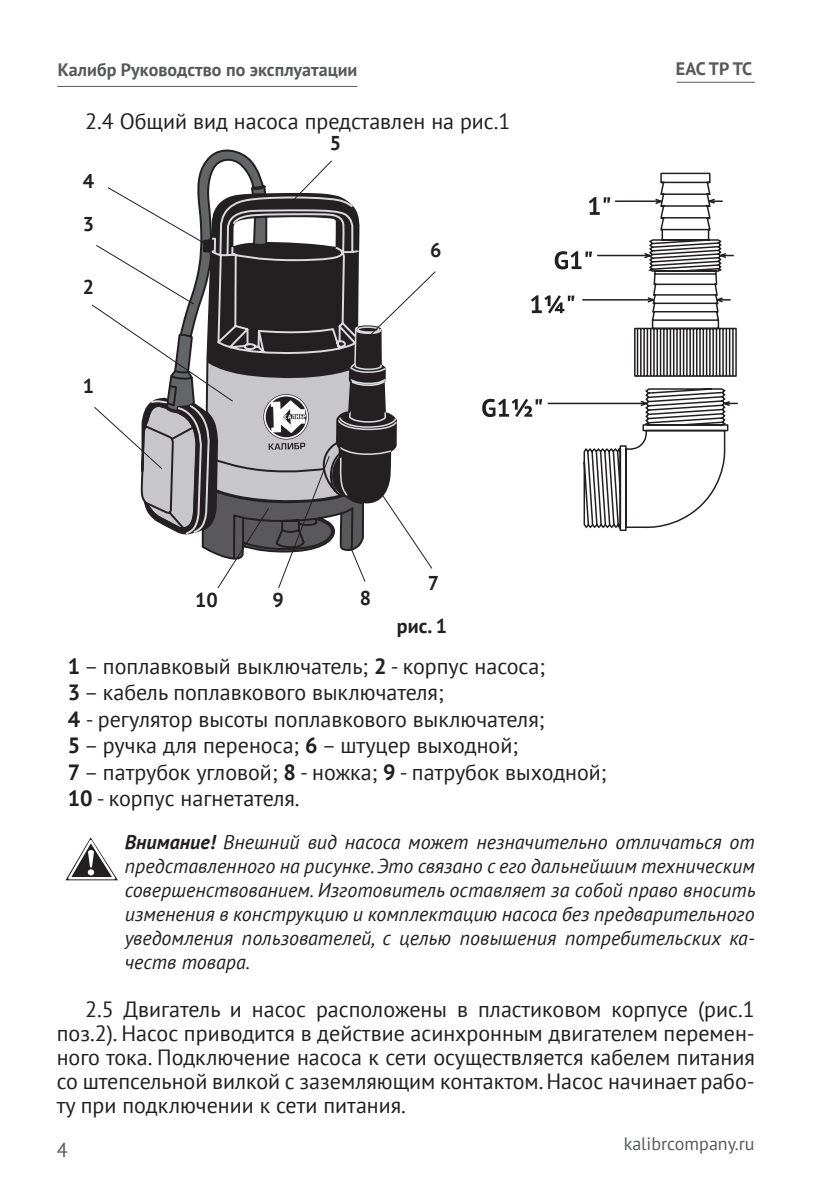
<style>
.page{position:relative;width:840px;height:1191px;background:#fff}
.page>*{position:absolute;margin:0;border:0;box-sizing:border-box;transform-origin:0 0}
.Paragraph{font:22px/24px "PT Sans";color:#231f20;text-align:justify}
.Внимание{font:italic 20px/24px "PT Sans";color:#231f20;text-align:justify}
.t1{font:700 20px "PT Sans";color:#231f20}
.t2{font:20px "PT Sans";color:#57585a}
.t3{font:700 18px "PT Sans";color:#57585a}
.t4{font:18px "PT Sans";color:#57585a}
.s1{font-weight:700}
</style>
<div class="page">
<hr style="left:57px;top:86px;width:300px;height:1px;background:#57585a">
<hr style="left:676px;top:82px;width:78px;height:1px;background:#57585a">
<svg style="left:65px;top:837px;width:53px;height:43px"></svg>
<svg style="left:91px;top:149px;width:345px;height:440px"></svg>
<svg style="left:582px;top:172px;width:147px;height:360px"></svg>
<hr style="left:614px;top:200px;width:46px;height:2px;background:#231f20">
<svg style="left:653px;top:198px;width:12px;height:7px"></svg>
<svg style="left:588px;top:197px;width:22px;height:18px"></svg>
<hr style="left:596px;top:255px;width:53px;height:1px;background:#231f20">
<svg style="left:642px;top:252px;width:12px;height:7px"></svg>
<svg style="left:554px;top:251px;width:37px;height:18px"></svg>
<svg style="left:531px;top:295px;width:43px;height:18px"></svg>
<hr style="left:582px;top:299px;width:71px;height:1px;background:#231f20">
<svg style="left:646px;top:296px;width:11px;height:8px"></svg>
<hr style="left:547px;top:403px;width:99px;height:1px;background:#231f20">
<svg style="left:639px;top:399px;width:11px;height:8px"></svg>
<svg style="left:482px;top:399px;width:60px;height:18px"></svg>
<svg style="left:704px;top:198px;width:33px;height:209px"></svg>
<p class="t3" style="left:58px;top:58px;width:301px">Калибр Руководство по эксплуатации</p>
<p class="Paragraph" style="left:85px;top:108px;width:427px">2.4 Общий вид насоса представлен на рис.1</p>
<p class="t1" style="left:83px;top:168px;width:13px">4</p>
<p class="t1" style="left:83px;top:211px;width:13px">3</p>
<p class="t1" style="left:83px;top:274px;width:13px">2</p>
<p class="t1" style="left:83px;top:373px;width:13px">1</p>
<p class="t1" style="left:329px;top:130px;width:13px">5</p>
<p class="t1" style="left:430px;top:236px;width:13px">6</p>
<p class="t3" style="left:675px;top:57px;width:78px">EAC ТР ТС</p>
<p class="t1" style="left:195px;top:587px;width:24px">10</p>
<p class="t1" style="left:272px;top:587px;width:13px">9</p>
<p class="t1" style="left:359px;top:584px;width:13px">8</p>
<p class="t1" style="left:427px;top:569px;width:13px">7</p>
<p class="t1" style="left:397px;top:612px;width:52px">рис. 1</p>
<p class="Paragraph" style="left:68px;top:653px;width:478px"><span class="s1">1</span> – поплавковый выключатель; <span class="s1">2</span> - корпус насоса;</p>
<p class="Paragraph" style="left:68px;top:680px;width:377px"><span class="s1">3</span> – кабель поплавкового выключателя;</p>
<p class="Paragraph" style="left:68px;top:706px;width:478px"><span class="s1">4</span> - регулятор высоты поплавкового выключателя;</p>
<p class="Paragraph" style="left:68px;top:733px;width:451px"><span class="s1">5</span> – ручка для переноса; <span class="s1">6</span> – штуцер выходной;</p>
<p class="Paragraph" style="left:68px;top:759px;width:540px"><span class="s1">7</span> – патрубок угловой; <span class="s1">8</span> - ножка; <span class="s1">9</span> - патрубок выходной;</p>
<p class="Paragraph" style="left:68px;top:785px;width:233px"><span class="s1">10</span> - корпус нагнетателя.</p>
<p class="Внимание" style="left:125px;top:829px;width:632px"><span class="s1">Внимание!</span> Внешний вид насоса может незначительно отличаться от представленного на рисунке. Это связано с его дальнейшим техническим совершенствованием. Изготовитель оставляет за собой право вносить изменения в конструкцию и комплектацию насоса без предварительного уведомления пользователей, с целью повышения потребительских ка&shy;честв товара.</p>
<p class="Paragraph" style="left:57px;top:996px;width:699px;text-indent:28px">2.5 Двигатель и насос расположены в пластиковом корпусе (рис.1 поз.2). Насос приводится в действие асинхронным двигателем перемен&shy;ного тока. Подключение насоса к сети осуществляется кабелем питания со штепсельной вилкой с заземляющим контактом. Насос начинает рабо&shy;ту при подключении к сети питания.</p>
<p class="t2" style="left:57px;top:1137px;width:12px">4</p>
<p class="t4" style="left:623px;top:1131px;width:132px">kalibrcompany.ru</p>
</div>
